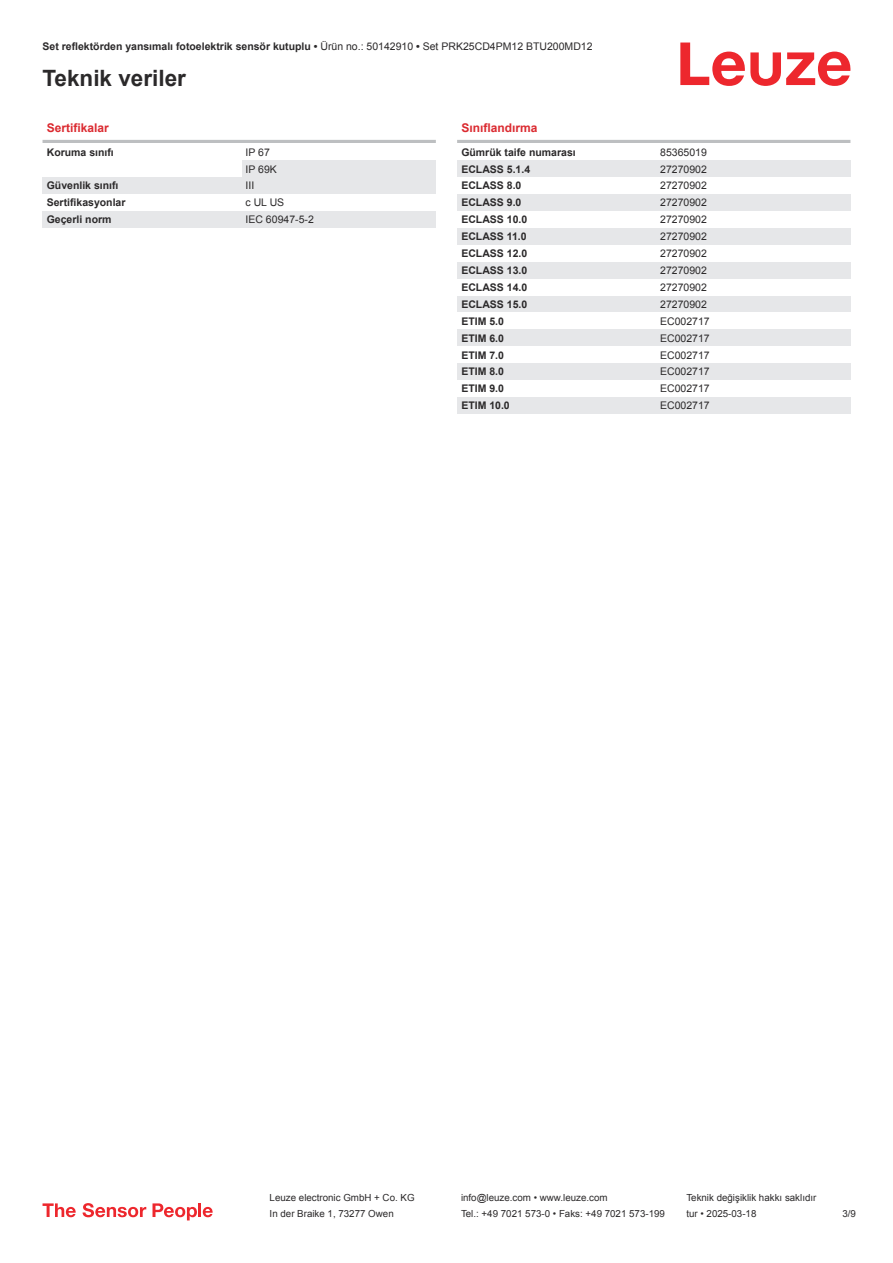
<style>
.page{position:relative;width:893px;height:1263px;background:#fff}
.page>*{position:absolute;margin:0;border:0;box-sizing:border-box;transform-origin:0 0}
.t1{font:700 22.5px "Arial";color:#2b292a}
.t2{font:700 12px "Arial";color:#db2a30}
.t3{font:700 10.5px "Arial";color:#2b292a}
.t4{font:10.5px/17px "Arial";color:#2b292a}
.t5{font:9.75px "Arial";color:#2b292a}
.s1{font-weight:400}
</style>
<div class="page">
<svg style="left:680px;top:43px;width:170px;height:43px"></svg>
<hr style="left:43px;top:140px;width:393px;height:3px;background:#bdbfc1">
<div style="left:242px;top:160px;width:194px;height:17px;background:#e6e7e9"></div>
<div style="left:43px;top:177px;width:199px;height:17px;background:#e6e7e9"></div>
<div style="left:242px;top:177px;width:194px;height:17px;background:#e6e7e9"></div>
<div style="left:43px;top:211px;width:199px;height:17px;background:#e6e7e9"></div>
<div style="left:242px;top:211px;width:194px;height:17px;background:#e6e7e9"></div>
<hr style="left:457px;top:140px;width:393px;height:3px;background:#bdbfc1">
<div style="left:457px;top:160px;width:200px;height:17px;background:#e6e7e9"></div>
<div style="left:657px;top:160px;width:193px;height:17px;background:#e6e7e9"></div>
<div style="left:457px;top:194px;width:200px;height:17px;background:#e6e7e9"></div>
<div style="left:657px;top:194px;width:193px;height:17px;background:#e6e7e9"></div>
<div style="left:457px;top:228px;width:200px;height:17px;background:#e6e7e9"></div>
<div style="left:657px;top:228px;width:193px;height:17px;background:#e6e7e9"></div>
<div style="left:457px;top:262px;width:200px;height:17px;background:#e6e7e9"></div>
<div style="left:657px;top:262px;width:193px;height:17px;background:#e6e7e9"></div>
<div style="left:457px;top:296px;width:200px;height:16px;background:#e6e7e9"></div>
<div style="left:657px;top:296px;width:193px;height:16px;background:#e6e7e9"></div>
<div style="left:457px;top:329px;width:200px;height:17px;background:#e6e7e9"></div>
<div style="left:657px;top:329px;width:193px;height:17px;background:#e6e7e9"></div>
<div style="left:457px;top:363px;width:200px;height:17px;background:#e6e7e9"></div>
<div style="left:657px;top:363px;width:193px;height:17px;background:#e6e7e9"></div>
<div style="left:457px;top:397px;width:200px;height:17px;background:#e6e7e9"></div>
<div style="left:657px;top:397px;width:193px;height:17px;background:#e6e7e9"></div>
<svg style="left:43px;top:1203px;width:33px;height:14px"></svg>
<svg style="left:83px;top:1203px;width:63px;height:14px"></svg>
<svg style="left:153px;top:1203px;width:44px;height:17px"></svg>
<hr style="left:198px;top:1203px;width:3px;height:14px;background:#ed272d">
<svg style="left:203px;top:1207px;width:10px;height:10px"></svg>
<p class="t3" style="left:43px;top:39px;width:552px">Set reflektörden yansımalı fotoelektrik sensör kutuplu • <span class="s1">Ürün no.: 50142910</span> • <span class="s1">Set PRK25CD4PM12 BTU200MD12</span></p>
<h1 class="t1" style="left:43px;top:70px;width:145px">Teknik veriler</h1>
<p class="t2" style="left:47px;top:123px;width:64px">Sertifikalar</p>
<p class="t3" style="left:47px;top:145px;width:69px">Koruma sınıfı</p>
<p class="t4" style="left:246px;top:143px;width:33px">IP 67<br>IP 69K</p>
<p class="t3" style="left:47px;top:178px;width:73px">Güvenlik sınıfı</p>
<p class="t4" style="left:246px;top:178px;width:10px">III</p>
<p class="t3" style="left:47px;top:195px;width:80px">Sertifikasyonlar</p>
<p class="t4" style="left:246px;top:194px;width:40px">c UL US</p>
<p class="t3" style="left:47px;top:212px;width:66px">Geçerli norm</p>
<p class="t4" style="left:246px;top:211px;width:70px">IEC 60947-5-2</p>
<p class="t2" style="left:461px;top:120px;width:78px">Sınıflandırma</p>
<p class="t3" style="left:461px;top:145px;width:116px">Gümrük taife numarası</p>
<p class="t4" style="left:660px;top:143px;width:48px">85365019</p>
<p class="t3" style="left:461px;top:161px;width:70px">ECLASS 5.1.4</p>
<p class="t4" style="left:660px;top:161px;width:48px">27270902</p>
<p class="t3" style="left:461px;top:178px;width:62px">ECLASS 8.0</p>
<p class="t4" style="left:660px;top:178px;width:48px">27270902</p>
<p class="t3" style="left:461px;top:195px;width:62px">ECLASS 9.0</p>
<p class="t4" style="left:660px;top:195px;width:48px">27270902</p>
<p class="t3" style="left:461px;top:212px;width:67px">ECLASS 10.0</p>
<p class="t4" style="left:660px;top:212px;width:48px">27270902</p>
<p class="t3" style="left:461px;top:229px;width:67px">ECLASS 11.0</p>
<p class="t4" style="left:660px;top:229px;width:48px">27270902</p>
<p class="t3" style="left:461px;top:246px;width:67px">ECLASS 12.0</p>
<p class="t4" style="left:660px;top:246px;width:48px">27270902</p>
<p class="t3" style="left:461px;top:263px;width:67px">ECLASS 13.0</p>
<p class="t4" style="left:660px;top:263px;width:48px">27270902</p>
<p class="t3" style="left:461px;top:280px;width:67px">ECLASS 14.0</p>
<p class="t4" style="left:660px;top:280px;width:48px">27270902</p>
<p class="t3" style="left:461px;top:297px;width:67px">ECLASS 15.0</p>
<p class="t4" style="left:660px;top:297px;width:48px">27270902</p>
<p class="t3" style="left:461px;top:314px;width:44px">ETIM 5.0</p>
<p class="t4" style="left:660px;top:313px;width:51px">EC002717</p>
<p class="t3" style="left:461px;top:331px;width:44px">ETIM 6.0</p>
<p class="t4" style="left:660px;top:330px;width:51px">EC002717</p>
<p class="t3" style="left:461px;top:347px;width:44px">ETIM 7.0</p>
<p class="t4" style="left:660px;top:347px;width:51px">EC002717</p>
<p class="t3" style="left:461px;top:364px;width:44px">ETIM 8.0</p>
<p class="t4" style="left:660px;top:364px;width:51px">EC002717</p>
<p class="t3" style="left:461px;top:381px;width:44px">ETIM 9.0</p>
<p class="t4" style="left:660px;top:381px;width:51px">EC002717</p>
<p class="t3" style="left:461px;top:398px;width:50px">ETIM 10.0</p>
<p class="t4" style="left:660px;top:398px;width:51px">EC002717</p>
<p class="t5" style="left:270px;top:1191px;width:146px">Leuze electronic GmbH + Co. KG</p>
<p class="t5" style="left:461px;top:1191px;width:148px">info@leuze.com • www.leuze.com</p>
<p class="t5" style="left:686px;top:1191px;width:132px">Teknik değişiklik hakkı saklıdır</p>
<p class="t5" style="left:270px;top:1207px;width:126px">In der Braike 1, 73277 Owen</p>
<p class="t5" style="left:461px;top:1207px;width:205px">Tel.: +49 7021 573-0 • Faks: +49 7021 573-199</p>
<p class="t5" style="left:686px;top:1207px;width:72px">tur • 2025-03-18</p>
<p class="t5" style="left:842px;top:1210px;width:15px">3 /9</p>
</div>
